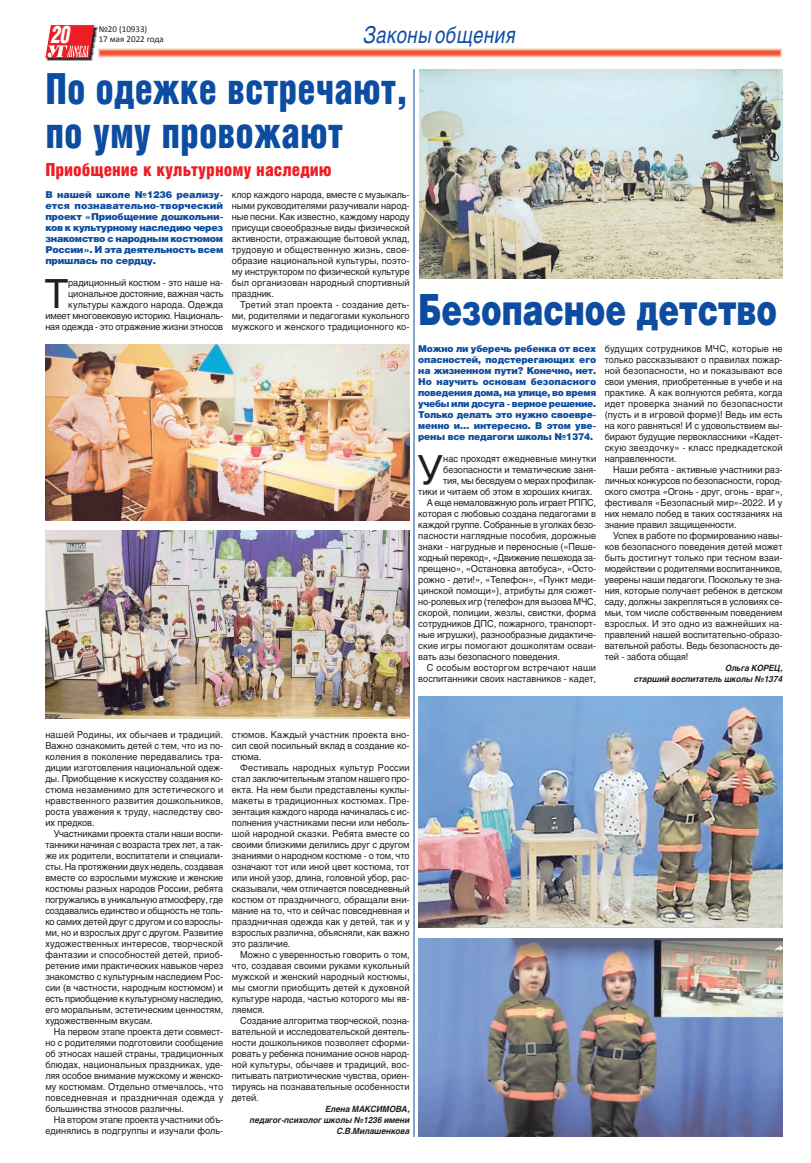
<style>
.page{position:relative;width:811px;height:1163px;background:#fff}
.page>*{position:absolute;margin:0;border:0;box-sizing:border-box;transform-origin:0 0}
.t1{font:900 43px/44px "Helios Cond";color:#0d4da1;scale:.9 1}
.t2{font:900 43px "Helios";color:#0d4da1;scale:.72 1}
.t3{font:39.8px "Helios";color:#231f20;scale:.96 1}
.t4{font:italic 900 24px "Helios Cond";color:#fff;scale:.8 1}
.t5{font:italic 23px "Helios";letter-spacing:.03em;color:#0d4da1;scale:.8 1}
.t6{font:900 18px "Helios Cond";color:#ee1d23}
.t7{font:9.5px/11px "Helios";letter-spacing:-.005em;color:#231f20;text-align:justify;scale:.96 1}
.t8{font:900 9.5px/11px "Helios";letter-spacing:-.02em;color:#0d4da1;text-align:justify}
.t9{font:9.5px "Helios";letter-spacing:.015em;color:#231f20;scale:.96 1}
.t10{font:9.5px "Helios";letter-spacing:.02em;color:#231f20;scale:.96 1}
.t11{font:9px/9.9px "Calibri";color:#231f20}
.t12{font:italic 700 8.5px/11px "Helios";letter-spacing:-.005em;color:#231f20;text-align:right;scale:.96 1}
</style>
<div class="page">
<img style="left:46px;top:58px;width:47px;height:3px">
<img style="left:94px;top:27px;width:3px;height:14px">
<svg style="left:45px;top:25px;width:49px;height:33px;background:#e94c50"></svg>
<img style="left:98px;top:48px;width:684px;height:10px">
<hr style="left:414px;top:69px;width:1px;height:1067px;background:#0d4da1">
<img style="left:419px;top:69px;width:363px;height:209px">
<img style="left:418px;top:696px;width:364px;height:231px">
<img style="left:45px;top:344px;width:365px;height:176px">
<img style="left:418px;top:938px;width:364px;height:198px">
<img style="left:45px;top:530px;width:365px;height:188px">
<h3 class="t4" style="left:51px;top:21px;width:26px">20</h3>
<p class="t11" style="left:99px;top:24px;width:66px">№20 (10933)<br>17 мая 2022 года</p>
<h3 class="t5" style="left:363px;top:21px;width:192px">Законы общения</h3>
<h1 class="t1" style="left:45px;top:66px;width:405px">По одежке встречают, по уму провожают</h1>
<h3 class="t6" style="left:45px;top:159px;width:288px">Приобщение к культурному наследию</h3>
<p class="t8" style="left:45px;top:189px;width:179px">В нашей школе №1236 реализу&shy;ется познавательно-творческий проект «Приобщение дошкольни&shy;ков к культурному наследию через знакомство с народным костюмом России». И эта деятельность всем пришлась по сердцу.</p>
<h2 class="t3" style="left:45px;top:270px;width:26px">Т</h2>
<p class="t7" style="left:45px;top:277px;width:187px;text-align:right">радиционный костюм - это наше на&shy;циональное достояние, важная часть культуры каждого народа. Одежда имеет многовековую историю. Националь&shy;ная одежда - это отражение жизни этносов</p>
<p class="t7" style="left:232px;top:189px;width:187px">клор каждого народа, вместе с музыкаль&shy;ными руководителями разучивали народ&shy;ные песни. Как известно, каждому народу присущи своеобразные виды физической активности, отражающие бытовой уклад, трудовую и общественную жизнь, свое&shy;образие национальной культуры, поэто&shy;му инструктором по физической культуре был организован народный спортивный праздник.</p>
<p class="t7" style="left:232px;top:299px;width:187px;text-indent:9px">Третий этап проекта - создание деть&shy;ми, родителями и педагогами кукольного мужского и женского традиционного ко-</p>
<h1 class="t2" style="left:418px;top:282px;width:500px">Безопасное детство</h1>
<p class="t8" style="left:418px;top:343px;width:179px">Можно ли уберечь ребенка от всех опасностей, подстерегающих его на жизненном пути? Конечно, нет.<br>Но научить основам безопасного поведения дома, на улице, во время учебы или досуга - верное решение.<br>Только делать это нужно своевре&shy;менно и… интересно. В этом уве&shy;рены все педагоги школы №1374.</p>
<h2 class="t3" style="left:418px;top:446px;width:28px">У</h2>
<p class="t7" style="left:443px;top:453px;width:161px">нас проходят ежедневные минутки</p>
<p class="t7" style="left:443px;top:464px;width:161px">безопасности и тематические заня-</p>
<p class="t7" style="left:443px;top:475px;width:161px">тия, мы беседуем о мерах профилак-</p>
<p class="t7" style="left:418px;top:486px;width:183px">тики и читаем об этом в хороших книгах.</p>
<p class="t7" style="left:427px;top:497px;width:178px">А еще немаловажную роль играет РППС,</p>
<p class="t7" style="left:418px;top:508px;width:187px">которая с любовью создана педагогами в</p>
<p class="t7" style="left:418px;top:519px;width:187px">каждой группе. Собранные в уголках безо-</p>
<p class="t9" style="left:418px;top:530px;width:187px">пасности наглядные пособия, дорожные</p>
<p class="t7" style="left:418px;top:541px;width:187px">знаки - нагрудные и переносные («Пеше-</p>
<p class="t7" style="left:418px;top:552px;width:187px">ходный переход», «Движение пешехода за-</p>
<p class="t7" style="left:418px;top:563px;width:187px">прещено», «Остановка автобуса», «Осто-</p>
<p class="t7" style="left:418px;top:574px;width:187px">рожно - дети!», «Телефон», «Пункт меди-</p>
<p class="t7" style="left:418px;top:585px;width:187px">цинской помощи»), атрибуты для сюжет-</p>
<p class="t7" style="left:418px;top:596px;width:187px">но-ролевых игр (телефон для вызова МЧС,</p>
<p class="t7" style="left:418px;top:607px;width:187px">скорой, полиции, жезлы, свистки, форма</p>
<p class="t7" style="left:418px;top:618px;width:187px">сотрудников ДПС, пожарного, транспорт-</p>
<p class="t7" style="left:418px;top:629px;width:187px">ные игрушки), разнообразные дидактиче-</p>
<p class="t9" style="left:418px;top:640px;width:187px">ские игры помогают дошколятам осваи-</p>
<p class="t7" style="left:418px;top:651px;width:149px">вать азы безопасного поведения.</p>
<p class="t10" style="left:427px;top:662px;width:178px">С особым восторгом встречают наши</p>
<p class="t7" style="left:418px;top:673px;width:187px">воспитанники своих наставников - кадет,</p>
<p class="t7" style="left:604px;top:343px;width:187px">будущих сотрудников МЧС, которые не только рассказывают о правилах пожар&shy;ной безопасности, но и показывают все свои умения, приобретенные в учебе и на практике. А как волнуются ребята, когда идет проверка знаний по безопасности (пусть и в игровой форме)! Ведь им есть на кого равняться! И с удовольствием вы&shy;бирают будущие первоклассники «Кадет&shy;скую звездочку» - класс предкадетской направленности.</p>
<p class="t7" style="left:604px;top:464px;width:187px;text-indent:9px">Наши ребята - активные участники раз&shy;личных конкурсов по безопасности, город&shy;ского смотра «Огонь - друг, огонь - враг», фестиваля «Безопасный мир»-2022. И у них немало побед в таких состязаниях на знание правил защищенности.</p>
<p class="t7" style="left:604px;top:530px;width:187px;text-indent:9px">Успех в работе по формированию навы&shy;ков безопасного поведения детей может быть достигнут только при тесном взаи&shy;модействии с родителями воспитанников, уверены наши педагоги. Поскольку те зна&shy;ния, которые получает ребенок в детском саду, должны закрепляться в условиях се&shy;мьи, том числе собственным поведением взрослых. И это одно из важнейших на&shy;правлений нашей воспитательно-образо&shy;вательной работы. Ведь безопасность де&shy;тей - забота общая!</p>
<p class="t12" style="left:634px;top:662px;width:156px">Ольга КОРЕЦ,<br>старший воспитатель школы №1374</p>
<p class="t7" style="left:45px;top:728px;width:187px">нашей Родины, их обычаев и традиций.<br>Важно ознакомить детей с тем, что из по&shy;коления в поколение передавались тра&shy;диции изготовления национальной одеж&shy;ды. Приобщение к искусству создания ко&shy;стюма незаменимо для эстетического и нравственного развития дошкольников, роста уважения к труду, наследству сво&shy;их предков.</p>
<p class="t7" style="left:45px;top:827px;width:187px;text-indent:9px">Участниками проекта стали наши воспи&shy;танники начиная с возраста трех лет, а так&shy;же их родители, воспитатели и специали&shy;сты. На протяжении двух недель, создавая вместе со взрослыми мужские и женские костюмы разных народов России, ребята погружались в уникальную атмосферу, где создавались единство и общность не толь&shy;ко самих детей друг с другом и со взрослы&shy;ми, но и взрослых друг с другом. Развитие художественных интересов, творческой фантазии и способностей детей, приоб&shy;ретение ими практических навыков через знакомство с культурным наследием Рос&shy;сии (в частности, народным костюмом) и есть приобщение к культурному наследию, его моральным, эстетическим ценностям, художественным вкусам.</p>
<p class="t7" style="left:45px;top:1025px;width:187px;text-indent:9px">На первом этапе проекта дети совмест&shy;но с родителями подготовили сообщение об этносах нашей страны, традиционных блюдах, национальных праздниках, уде&shy;ляя особое внимание мужскому и женско&shy;му костюмам. Отдельно отмечалось, что повседневная и праздничная одежда у большинства этносов различны.</p>
<p class="t7" style="left:45px;top:1113px;width:187px;text-align:right">На втором этапе проекта участники объ&shy;единялись в подгруппы и изучали фоль-</p>
<p class="t7" style="left:232px;top:728px;width:187px">стюмов. Каждый участник проекта вно&shy;сил свой посильный вклад в создание ко&shy;стюма.</p>
<p class="t7" style="left:232px;top:761px;width:187px;text-indent:8px">Фестиваль народных культур России стал заключительным этапом нашего про&shy;екта. На нем были представлены куклы&shy;макеты в традиционных костюмах. Пре&shy;зентация каждого народа начиналась с ис&shy;полнения участниками песни или неболь&shy;шой народной сказки. Ребята вместе со своими близкими делились друг с другом знаниями о народном костюме - о том, что означают тот или иной цвет костюма, тот или иной узор, длина, головной убор, рас&shy;сказывали, чем отличается повседневный костюм от праздничного, обращали вни&shy;мание на то, что и сейчас повседневная и праздничная одежда как у детей, так и у взрослых различна, объясняли, как важно это различие.</p>
<p class="t7" style="left:232px;top:948px;width:187px;text-indent:8px">Можно с уверенностью говорить о том, что, создавая своими руками кукольный мужской и женский народный костюмы, мы смогли приобщить детей к духовной культуре народа, частью которого мы яв&shy;ляемся.</p>
<p class="t7" style="left:232px;top:1014px;width:187px;text-indent:9px">Создание алгоритма творческой, позна&shy;вательной и исследовательской деятель&shy;ности дошкольников позволяет сформи&shy;ровать у ребенка понимание основ народ&shy;ной культуры, обычаев и традиций, вос&shy;питывать патриотические чувства, ориен&shy;тируясь на познавательные особенности детей.</p>
<p class="t12" style="left:250px;top:1102px;width:168px">Елена МАКСИМОВА,<br>педагог-психолог школы №1236 имени<br>С.В.Милашенкова</p>
</div>
